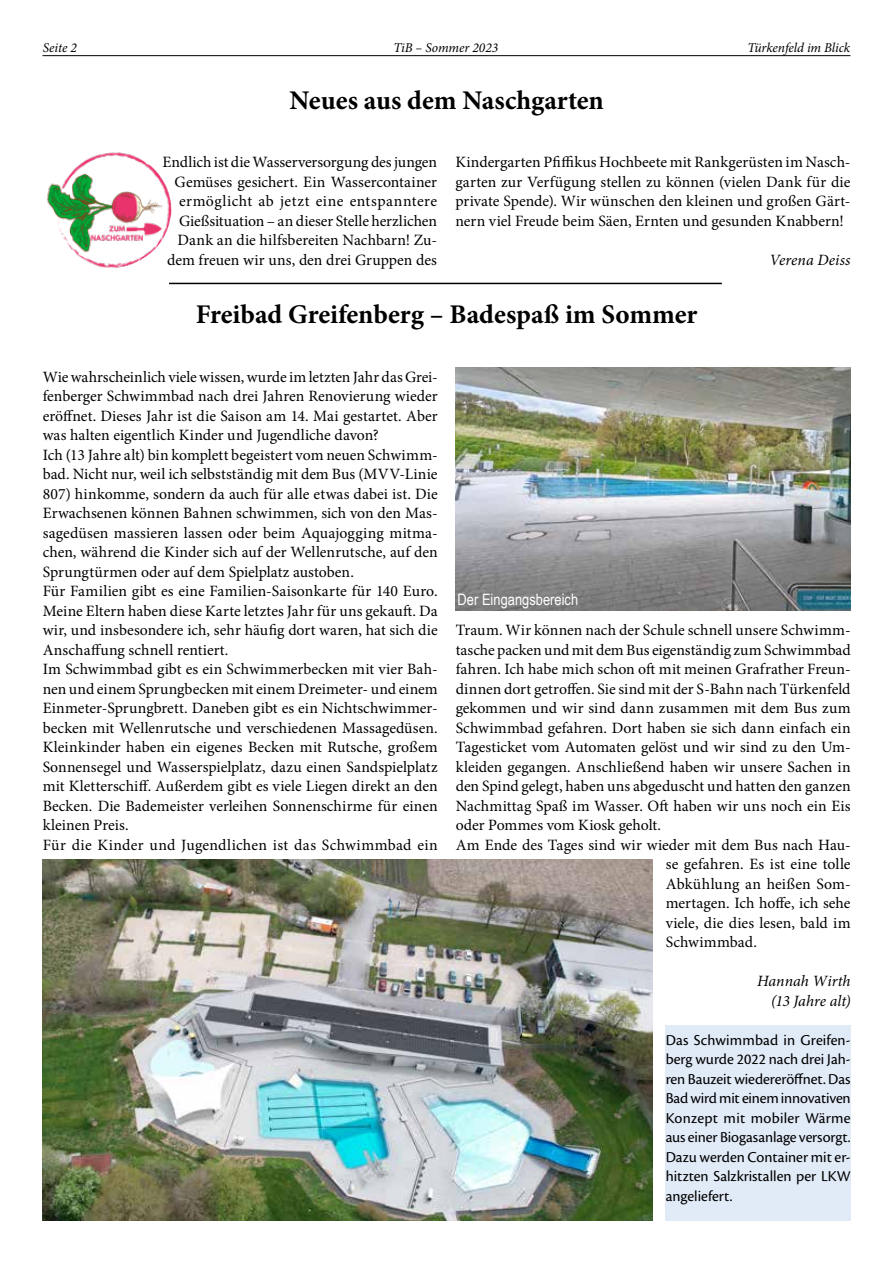
<style>
.page{position:relative;width:893px;height:1263px;background:#fff}
.page>*{position:absolute;margin:0;border:0;box-sizing:border-box;transform-origin:0 0}
.t1{font:700 27px "Minion Pro";color:#000}
.t2{font:15.75px/19.5px "Minion Pro";color:#000}
.t3{font:15.75px/19.5px "Cronos Pro";color:#000;text-align:justify}
.t4{font:italic 15.75px/19.5px "Minion Pro";color:#000;text-align:right}
.t5{font:15.75px "Arial Narrow";color:#fff}
.t6{font:italic 13.5px "Minion Pro";letter-spacing:-.01em;color:#000}
</style>
<div class="page">
<hr style="left:43px;top:55px;width:807px;height:1px;background:#000">
<div style="left:665px;top:1025px;width:185px;height:195px;background:#e1eaf7"></div>
<img style="left:43px;top:860px;width:610px;height:360px">
<img style="left:456px;top:367px;width:394px;height:244px">
<img style="left:47px;top:152px;width:124px;height:116px">
<hr style="left:169px;top:283px;width:553px;height:1px;background:#000">
<p class="t6" style="left:43px;top:39px;width:36px">Seite 2</p>
<p class="t6" style="left:394px;top:39px;width:106px">TiB – Sommer 2023</p>
<p class="t6" style="left:747px;top:39px;width:104px">Türkenfeld im Blick</p>
<h1 class="t1" style="left:289px;top:81px;width:316px">Neues aus dem Naschgarten</h1>
<p class="t2" style="left:163px;top:152px;width:276px;text-align:right">Endlich ist die Wasserversorgung des jungen Gemüses gesichert. Ein Wassercontainer ermöglicht ab jetzt eine entspanntere Gießsituation – an dieser Stelle herzlichen Dank an die hilfsbereiten Nachbarn! Zu&shy;dem freuen wir uns, den drei Gruppen des</p>
<p class="t2" style="left:455px;top:152px;width:396px;text-align:justify">Kindergarten Pfiffikus Hochbeete mit Rankgerüsten im Nasch&shy;garten zur Verfügung stellen zu können (vielen Dank für die private Spende). Wir wünschen den kleinen und großen Gärt&shy;nern viel Freude beim Säen, Ernten und gesunden Knabbern!</p>
<p class="t4" style="left:770px;top:250px;width:82px">Verena Deiss</p>
<h1 class="t1" style="left:196px;top:296px;width:503px">Freibad Greifenberg – Badespaß im Sommer</h1>
<p class="t2" style="left:43px;top:367px;width:396px">Wie wahrscheinlich viele wissen, wurde im letzten Jahr das Grei&shy;fenberger Schwimmbad nach drei Jahren Renovierung wieder eröffnet. Dieses Jahr ist die Saison am 14. Mai gestartet. Aber was halten eigentlich Kinder und Jugendliche davon?<br>Ich (13 Jahre alt) bin komplett begeistert vom neuen Schwimm&shy;bad. Nicht nur, weil ich selbstständig mit dem Bus (MVV-Linie 807) hinkomme, sondern da auch für alle etwas dabei ist. Die Erwachsenen können Bahnen schwimmen, sich von den Mas&shy;sagedüsen massieren lassen oder beim Aquajogging mitma&shy;chen, während die Kinder sich auf der Wellenrutsche, auf den Sprungtürmen oder auf dem Spielplatz austoben.<br>Für Familien gibt es eine Familien-Saisonkarte für 140 Euro.<br>Meine Eltern haben diese Karte letztes Jahr für uns gekauft. Da wir, und insbesondere ich, sehr häufig dort waren, hat sich die Anschaffung schnell rentiert.<br>Im Schwimmbad gibt es ein Schwimmerbecken mit vier Bah&shy;nen und einem Sprungbecken mit einem Dreimeter- und einem Einmeter-Sprungbrett. Daneben gibt es ein Nichtschwimmer&shy;becken mit Wellenrutsche und verschiedenen Massagedüsen.<br>Kleinkinder haben ein eigenes Becken mit Rutsche, großem Sonnensegel und Wasserspielplatz, dazu einen Sandspielplatz mit Kletterschiff. Außerdem gibt es viele Liegen direkt an den Becken. Die Bademeister verleihen Sonnenschirme für einen kleinen Preis.<br>Für die Kinder und Jugendlichen ist das Schwimmbad ein</p>
<p class="t5" style="left:458px;top:588px;width:122px">Der Eingangsbereich</p>
<p class="t2" style="left:456px;top:620px;width:396px">Traum. Wir können nach der Schule schnell unsere Schwimm-</p>
<p class="t2" style="left:456px;top:640px;width:396px">tasche packen und mit dem Bus eigenständig zum Schwimmbad</p>
<p class="t2" style="left:456px;top:659px;width:396px">fahren. Ich habe mich schon oft mit meinen Grafrather Freun-</p>
<p class="t2" style="left:456px;top:679px;width:396px">dinnen dort getroffen. Sie sind mit der S-Bahn nach Türkenfeld</p>
<p class="t2" style="left:456px;top:698px;width:396px">gekommen und wir sind dann zusammen mit dem Bus zum</p>
<p class="t2" style="left:456px;top:718px;width:396px">Schwimmbad gefahren. Dort haben sie sich dann einfach ein</p>
<p class="t2" style="left:456px;top:737px;width:396px">Tagesticket vom Automaten gelöst und wir sind zu den Um-</p>
<p class="t2" style="left:456px;top:757px;width:396px">kleiden gegangen. Anschließend haben wir unsere Sachen in</p>
<p class="t2" style="left:456px;top:776px;width:396px">den Spind gelegt, haben uns abgeduscht und hatten den ganzen</p>
<p class="t2" style="left:456px;top:796px;width:396px">Nachmittag Spaß im Wasser. Oft haben wir uns noch ein Eis</p>
<p class="t2" style="left:456px;top:815px;width:207px">oder Pommes vom Kiosk geholt.</p>
<p class="t2" style="left:456px;top:835px;width:396px">Am Ende des Tages sind wir wieder mit dem Bus nach Hau-</p>
<p class="t2" style="left:666px;top:854px;width:186px">se gefahren. Es ist eine tolle</p>
<p class="t2" style="left:666px;top:874px;width:186px">Abkühlung an heißen Som-</p>
<p class="t2" style="left:666px;top:893px;width:186px">mertagen. Ich hoffe, ich sehe</p>
<p class="t2" style="left:666px;top:913px;width:186px">viele, die dies lesen, bald im</p>
<p class="t2" style="left:666px;top:932px;width:93px">Schwimmbad.</p>
<p class="t4" style="left:757px;top:971px;width:95px">Hannah Wirth (13 Jahre alt)</p>
<p class="t3" style="left:666px;top:1030px;width:186px">Das Schwimmbad in Greifen&shy;berg wurde 2022 nach drei Jah&shy;ren Bauzeit wiedereröffnet. Das Bad wird mit einem innovativen Konzept mit mobiler Wärme aus einer Biogasanlage versorgt.<br>Dazu werden Container mit er&shy;hitzten Salzkristallen per LKW angeliefert.</p>
</div>
